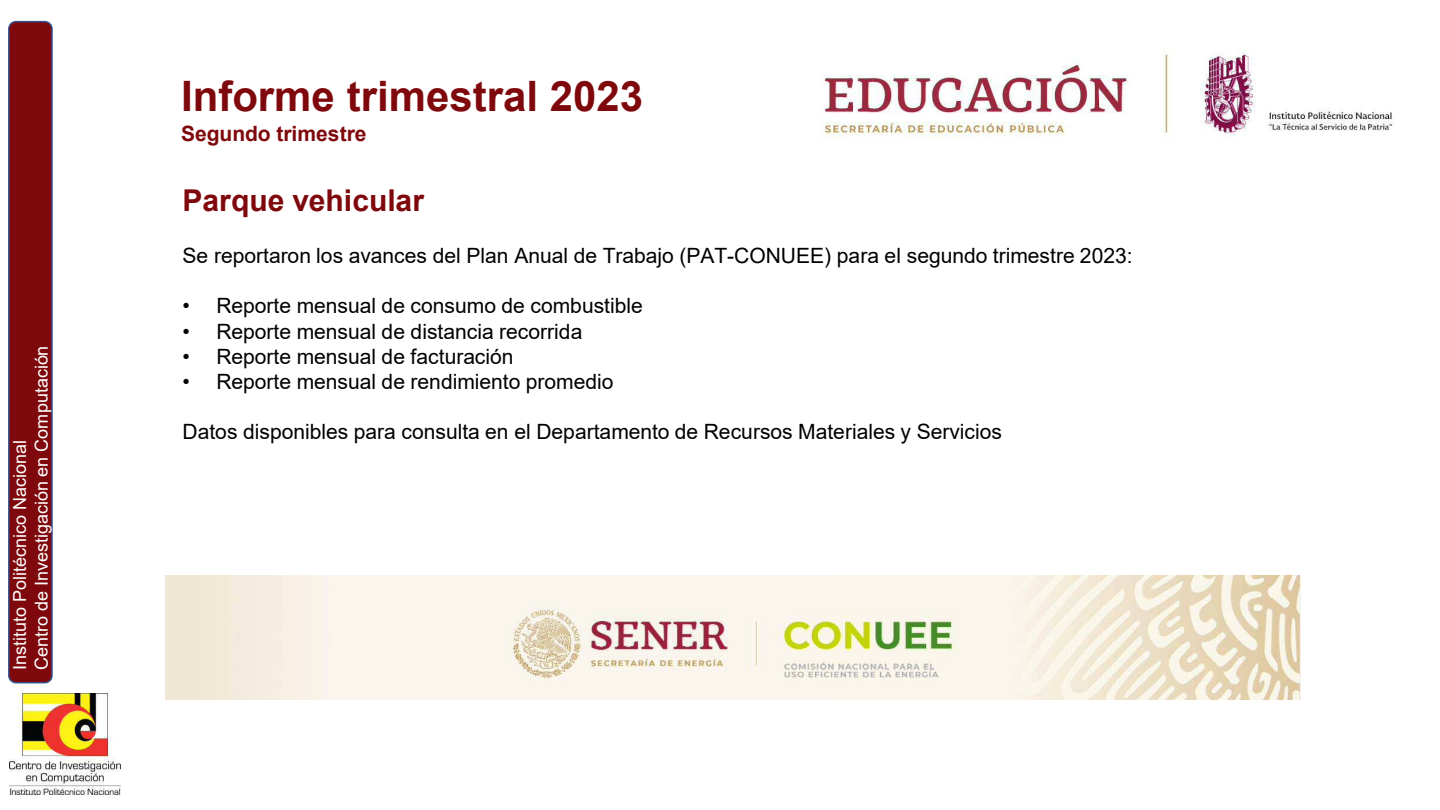
<style>
.page{position:relative;width:1440px;height:810px;background:#fff}
.page>*{position:absolute;margin:0;border:0;box-sizing:border-box;transform-origin:0 0}
.t1{font:700 42px "Arial";color:#7e080b}
.t2{font:700 30px "Arial";color:#7e080b}
.t3{font:21.15px "Arial";color:#000}
.t4{font:21px "Arial";color:#000}
.t5{font:700 21px "Arial";color:#7e080b}
.t6{font:18px/21.6px "Arial";color:#fff}
</style>
<div class="page">
<div style="left:9px;top:22px;width:43px;height:661px;background:#7e080b;border-radius:7px"></div>
<div style="left:8px;top:21px;width:45px;height:662px;border:1px solid #31538f;border-radius:7px"></div>
<img style="left:9px;top:694px;width:112px;height:101px">
<img style="left:820px;top:48px;width:573px;height:92px">
<img style="left:166px;top:575px;width:1134px;height:124px">
<p class="t6" style="left:9px;top:670px;width:326px;rotate:-90deg">Instituto Politécnico Nacional<br>Centro de Investigación en Computación</p>
<h1 class="t1" style="left:181px;top:73px;width:464px">Informe trimestral 2023</h1>
<p class="t5" style="left:181px;top:122px;width:187px">Segundo trimestre</p>
<h2 class="t2" style="left:183px;top:183px;width:243px">Parque vehicular</h2>
<p class="t4" style="left:183px;top:244px;width:952px">Se reportaron los avances del Plan Anual de Trabajo (PAT-CONUEE) para el segundo trimestre 2023:</p>
<p class="t4" style="left:183px;top:294px;width:462px">• Reporte mensual de consumo de combustible</p>
<p class="t3" style="left:183px;top:319px;width:401px">• Reporte mensual de distancia recorrida</p>
<p class="t4" style="left:183px;top:345px;width:332px">• Reporte mensual de facturación</p>
<p class="t4" style="left:183px;top:370px;width:432px">• Reporte mensual de rendimiento promedio</p>
<p class="t4" style="left:183px;top:420px;width:821px">Datos disponibles para consulta en el Departamento de Recursos Materiales y Servicios</p>
</div>
